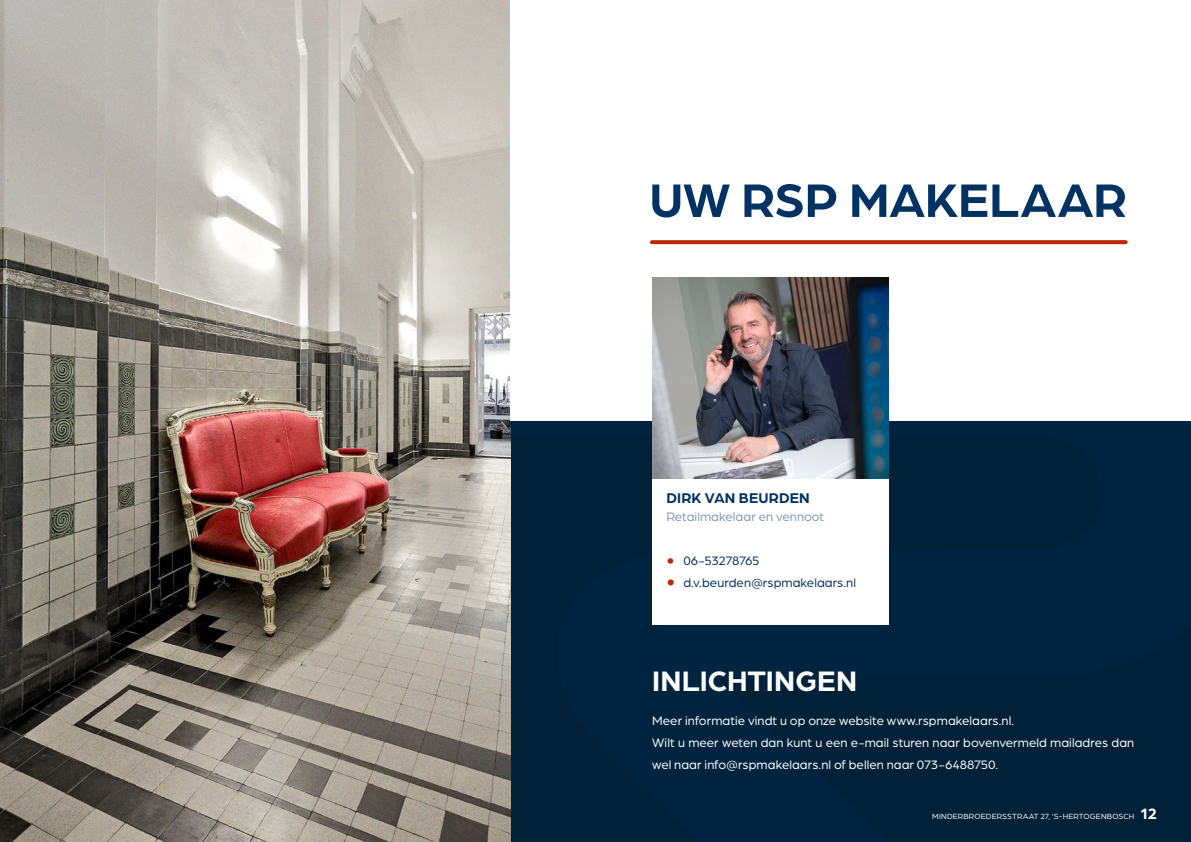
<style>
.page{position:relative;width:1191px;height:842px;background:#fff}
.page>*{position:absolute;margin:0;border:0;box-sizing:border-box;transform-origin:0 0}
.t1{font:700 50px "Arboria";letter-spacing:-.005em;color:#003264}
.t2{font:700 30px "Arboria";color:#fff}
.t3{font:700 15px "Arboria";letter-spacing:.01em;color:#003264}
.Broodtekst_wit{font:13px/22px "Arboria";letter-spacing:.005em;color:#fff}
.t4{font:13px "Arboria";color:#003264}
.t5{font:13px "Arboria";letter-spacing:.005em;color:#8098b1}
.t6{font:13px "Arboria";letter-spacing:-.025em;color:#003264}
.t7{font:8px "Arboria";letter-spacing:.02em;color:#fff}
.s1{font-size:21.6px;color:#bc2701}
.s2{font-size:23.4px;color:#bc2701}
.s3{font-weight:700;font-size:16px}
</style>
<div class="page">
<img style="left:0;top:0;width:510px;height:842px">
<div style="left:510px;top:421px;width:681px;height:421px;background:#002138"></div>
<div style="left:652px;top:278px;width:236px;height:347px;background:#fff"></div>
<svg style="left:652px;top:240px;width:473px;height:4px;background:#be2f0b"></svg>
<img style="left:652px;top:278px;width:236px;height:200px">
<p class="t1" style="left:649px;top:166px;width:479px">UW RSP MAKELAAR</p>
<p class="t3" style="left:666px;top:487px;width:145px">DIRK VAN BEURDEN</p>
<p class="t5" style="left:666px;top:508px;width:159px">Retailmakelaar en vennoot</p>
<p class="t6" style="left:666px;top:552px;width:95px"><span class="s1">•</span> 06-53278765</p>
<p class="t4" style="left:666px;top:574px;width:191px"><span class="s2">•</span> d.v.beurden@rspmakelaars.nl</p>
<p class="t2" style="left:652px;top:660px;width:206px">INLICHTINGEN</p>
<p class="Broodtekst_wit" style="left:652px;top:709px;width:363px">Meer informatie vindt u op onze website www.rspmakelaars.nl.</p>
<p class="Broodtekst_wit" style="left:652px;top:731px;width:483px">Wilt u meer weten dan kunt u een e-mail sturen naar bovenvermeld mailadres dan wel naar info@rspmakelaars.nl of bellen naar 073-6488750.</p>
<p class="t7" style="left:932px;top:811px;width:226px">MINDERBROEDERSSTRAAT 27, ‘S-HERTOGENBOSCH <span class="s3">12</span></p>
</div>
